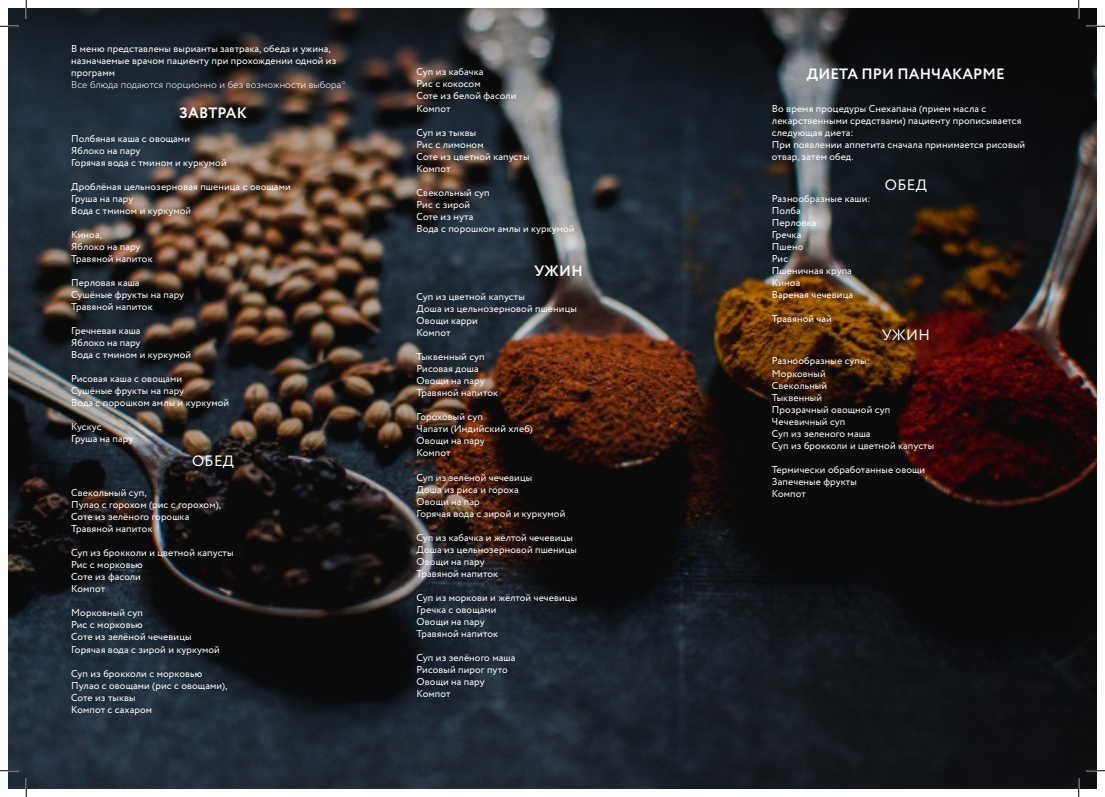
<style>
.page{position:relative;width:1105px;height:797px;background:#fff}
.page>*{position:absolute;margin:0;border:0;box-sizing:border-box;transform-origin:0 0}
.t1{font:700 15px "Circe";letter-spacing:.01em;color:#fff}
.t2{font:15px "Circe";letter-spacing:.02em;color:#fff}
.t3{font:10px/12px "Circe";letter-spacing:.01em;color:#fff}
.t4{font:300 10px "Circe";letter-spacing:.01em;color:#fff}
</style>
<div class="page">
<img style="left:9px;top:9px;width:1087px;height:779px">
<svg style="left:0;top:25px;width:19px;height:2px"></svg>
<svg style="left:1086px;top:25px;width:19px;height:2px"></svg>
<svg style="left:0;top:770px;width:19px;height:1px"></svg>
<svg style="left:1086px;top:770px;width:19px;height:1px"></svg>
<svg style="left:25px;top:0;width:2px;height:19px"></svg>
<svg style="left:25px;top:778px;width:2px;height:19px"></svg>
<svg style="left:1078px;top:0;width:1px;height:19px"></svg>
<svg style="left:1078px;top:778px;width:1px;height:19px"></svg>
<p class="t3" style="left:71px;top:43px;width:267px">В меню представлены вырианты завтрака, обеда и ужина, назначаемые врачом пациенту при прохождении одной из программ</p>
<p class="t4" style="left:71px;top:78px;width:276px">Все блюда подаются порционно и без возможности выбора*</p>
<p class="t1" style="left:179px;top:103px;width:69px">ЗАВТРАК</p>
<p class="t3" style="left:71px;top:133px;width:120px">Полбяная каша с овощами</p>
<p class="t3" style="left:71px;top:145px;width:71px">Яблоко на пару</p>
<p class="t3" style="left:71px;top:157px;width:157px">Горячая вода с тмином и куркумой</p>
<p class="t3" style="left:71px;top:181px;width:221px">Дроблёная цельнозерновая пшеница с овощами</p>
<p class="t3" style="left:71px;top:193px;width:64px">Груша на пару</p>
<p class="t3" style="left:71px;top:205px;width:121px">Вода с тмином и куркумой</p>
<p class="t3" style="left:71px;top:229px;width:32px">Киноа,</p>
<p class="t3" style="left:71px;top:241px;width:71px">Яблоко на пару</p>
<p class="t3" style="left:71px;top:253px;width:83px">Травяной напиток</p>
<p class="t3" style="left:71px;top:277px;width:70px">Перловая каша</p>
<p class="t3" style="left:71px;top:289px;width:114px">Сушёные фрукты на пару</p>
<p class="t3" style="left:71px;top:301px;width:83px">Травяной напиток</p>
<p class="t3" style="left:71px;top:325px;width:71px">Гречневая каша</p>
<p class="t3" style="left:71px;top:337px;width:71px">Яблоко на пару</p>
<p class="t3" style="left:71px;top:349px;width:121px">Вода с тмином и куркумой</p>
<p class="t3" style="left:71px;top:373px;width:112px">Рисовая каша с овощами</p>
<p class="t3" style="left:71px;top:385px;width:114px">Сушёные фрукты на пару</p>
<p class="t3" style="left:71px;top:397px;width:159px">Вода с порошком амлы и куркумой</p>
<p class="t3" style="left:71px;top:421px;width:32px">Кускус</p>
<p class="t3" style="left:71px;top:433px;width:64px">Груша на пару</p>
<p class="t2" style="left:192px;top:451px;width:44px">ОБЕД</p>
<p class="t3" style="left:71px;top:487px;width:77px">Свекольный суп,</p>
<p class="t3" style="left:71px;top:499px;width:151px">Пулао с горохом (рис с горохом),</p>
<p class="t3" style="left:71px;top:511px;width:120px">Соте из зелёного горошка</p>
<p class="t3" style="left:71px;top:523px;width:83px">Травяной напиток</p>
<p class="t3" style="left:71px;top:547px;width:164px">Суп из брокколи и цветной капусты</p>
<p class="t3" style="left:71px;top:559px;width:73px">Рис с морковью</p>
<p class="t3" style="left:71px;top:571px;width:71px">Соте из фасоли</p>
<p class="t3" style="left:71px;top:583px;width:35px">Компот</p>
<p class="t3" style="left:71px;top:607px;width:73px">Морковный суп</p>
<p class="t3" style="left:71px;top:619px;width:73px">Рис с морковью</p>
<p class="t3" style="left:71px;top:631px;width:122px">Соте из зелёной чечевицы</p>
<p class="t3" style="left:71px;top:643px;width:150px">Горячая вода с зирой и куркумой</p>
<p class="t3" style="left:71px;top:667px;width:133px">Суп из брокколи с морковью</p>
<p class="t3" style="left:71px;top:679px;width:158px">Пулао с овощами (рис с овощами),</p>
<p class="t3" style="left:71px;top:691px;width:66px">Соте из тыквы</p>
<p class="t3" style="left:71px;top:703px;width:82px">Компот с сахаром</p>
<p class="t3" style="left:417px;top:66px;width:68px">Суп из кабачка</p>
<p class="t3" style="left:417px;top:78px;width:65px">Рис с кокосом</p>
<p class="t3" style="left:417px;top:90px;width:101px">Соте из белой фасоли</p>
<p class="t3" style="left:417px;top:102px;width:35px">Компот</p>
<p class="t3" style="left:417px;top:126px;width:61px">Суп из тыквы</p>
<p class="t3" style="left:417px;top:138px;width:69px">Рис с лимоном</p>
<p class="t3" style="left:417px;top:150px;width:114px">Соте из цветной капусты</p>
<p class="t3" style="left:417px;top:162px;width:35px">Компот</p>
<p class="t3" style="left:417px;top:186px;width:75px">Свекольный суп</p>
<p class="t3" style="left:417px;top:198px;width:55px">Рис с зирой</p>
<p class="t3" style="left:417px;top:210px;width:58px">Соте из нута</p>
<p class="t3" style="left:417px;top:222px;width:159px">Вода с порошком амлы и куркумой</p>
<p class="t1" style="left:534px;top:261px;width:50px">УЖИН</p>
<p class="t3" style="left:417px;top:291px;width:110px">Суп из цветной капусты</p>
<p class="t3" style="left:417px;top:303px;width:162px">Доша из цельнозерновой пшеницы</p>
<p class="t3" style="left:417px;top:315px;width:63px">Овощи карри</p>
<p class="t3" style="left:417px;top:327px;width:35px">Компот</p>
<p class="t3" style="left:417px;top:351px;width:70px">Тыквенный суп</p>
<p class="t3" style="left:417px;top:363px;width:63px">Рисовая доша</p>
<p class="t3" style="left:417px;top:375px;width:69px">Овощи на пару</p>
<p class="t3" style="left:417px;top:387px;width:83px">Травяной напиток</p>
<p class="t3" style="left:417px;top:411px;width:68px">Гороховый суп</p>
<p class="t3" style="left:417px;top:423px;width:118px">Чапати (Индийский хлеб)</p>
<p class="t3" style="left:417px;top:435px;width:69px">Овощи на пару</p>
<p class="t3" style="left:417px;top:447px;width:35px">Компот</p>
<p class="t3" style="left:417px;top:471px;width:117px">Суп из зелёной чечевицы</p>
<p class="t3" style="left:417px;top:483px;width:104px">Доша из риса и гороха</p>
<p class="t3" style="left:417px;top:495px;width:65px">Овощи на пар</p>
<p class="t3" style="left:417px;top:507px;width:150px">Горячая вода с зирой и куркумой</p>
<p class="t3" style="left:417px;top:531px;width:158px">Суп из кабачка и жёлтой чечевицы</p>
<p class="t3" style="left:417px;top:543px;width:162px">Доша из цельнозерновой пшеницы</p>
<p class="t3" style="left:417px;top:555px;width:69px">Овощи на пару</p>
<p class="t3" style="left:417px;top:567px;width:83px">Травяной напиток</p>
<p class="t3" style="left:417px;top:591px;width:162px">Суп из моркови и жёлтой чечевицы</p>
<p class="t3" style="left:417px;top:603px;width:81px">Гречка с овощами</p>
<p class="t3" style="left:417px;top:615px;width:69px">Овощи на пару</p>
<p class="t3" style="left:417px;top:627px;width:83px">Травяной напиток</p>
<p class="t3" style="left:417px;top:651px;width:100px">Суп из зелёного маша</p>
<p class="t3" style="left:417px;top:663px;width:93px">Рисовый пирог путо</p>
<p class="t3" style="left:417px;top:675px;width:69px">Овощи на пару</p>
<p class="t3" style="left:417px;top:687px;width:35px">Компот</p>
<p class="t1" style="left:807px;top:64px;width:199px">ДИЕТА ПРИ ПАНЧАКАРМЕ</p>
<p class="t3" style="left:772px;top:103px;width:251px">Во время процедуры Снехапана (прием масла с лекарственными средствами) пациенту прописывается следующая диета:</p>
<p class="t3" style="left:772px;top:139px;width:255px">При появлении аппетита сначала принимается рисовый отвар, затем обед.</p>
<p class="t2" style="left:885px;top:175px;width:44px">ОБЕД</p>
<p class="t3" style="left:772px;top:193px;width:100px">Разнообразные каши:</p>
<p class="t3" style="left:772px;top:205px;width:30px">Полба</p>
<p class="t3" style="left:772px;top:217px;width:46px">Перловка</p>
<p class="t3" style="left:772px;top:229px;width:31px">Гречка</p>
<p class="t3" style="left:772px;top:241px;width:33px">Пшено</p>
<p class="t3" style="left:772px;top:253px;width:18px">Рис</p>
<p class="t3" style="left:772px;top:265px;width:81px">Пшеничная крупа</p>
<p class="t3" style="left:772px;top:277px;width:30px">Киноа</p>
<p class="t3" style="left:772px;top:289px;width:83px">Вареная чечевица</p>
<p class="t3" style="left:772px;top:313px;width:61px">Травяной чай</p>
<p class="t2" style="left:882px;top:325px;width:50px">УЖИН</p>
<p class="t3" style="left:772px;top:355px;width:99px">Разнообразные супы:</p>
<p class="t3" style="left:772px;top:367px;width:55px">Морковный</p>
<p class="t3" style="left:772px;top:379px;width:57px">Свекольный</p>
<p class="t3" style="left:772px;top:391px;width:52px">Тыквенный</p>
<p class="t3" style="left:772px;top:403px;width:120px">Прозрачный овощной суп</p>
<p class="t3" style="left:772px;top:415px;width:75px">Чечевичный суп</p>
<p class="t3" style="left:772px;top:427px;width:100px">Суп из зеленого маша</p>
<p class="t3" style="left:772px;top:439px;width:164px">Суп из брокколи и цветной капусты</p>
<p class="t3" style="left:772px;top:463px;width:155px">Термически обработанные овощи</p>
<p class="t3" style="left:772px;top:475px;width:86px">Запеченые фрукты</p>
<p class="t3" style="left:772px;top:487px;width:35px">Компот</p>
</div>
